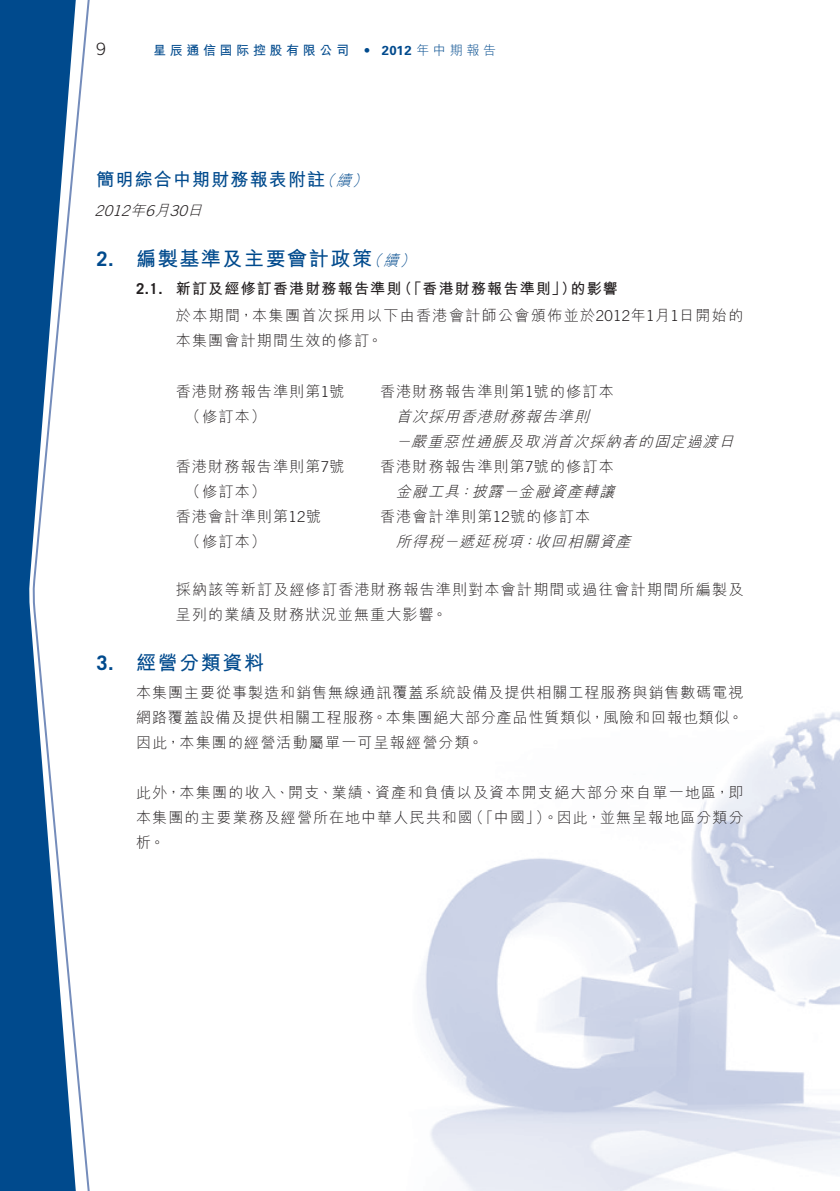
<style>
.page{position:relative;width:840px;height:1191px;background:#fff}
.page>*{position:absolute;margin:0;border:0;box-sizing:border-box;transform-origin:0 0}
.Heading_2{font:700 20px "M Hei HK";letter-spacing:.08em;color:#004a8d}
.Heading_2-2{font:700 20px "Trade Gothic LT Std";color:#004a8d}
.Heading_1{font:700 18px "M Hei HK";letter-spacing:.065em;color:#004a8d}
.t1{font:300 17px "Trade Gothic LT Std";color:#231f20}
.Body_Text{font:300 15px/25px "M Hei HK";letter-spacing:.08em;color:#231f20}
.Body_Text-2{font:italic 300 15px "M Hei HK";color:#231f20}
.Heading_3{font:700 15px "M Hei HK";letter-spacing:.08em;color:#231f20}
.Body_Text-3{font:italic 300 15px "Trade Gothic LT Std";color:#231f20}
.Heading_3-2{font:700 15px "Trade Gothic LT Std";color:#231f20}
.Heading_1-2{font:italic 300 15px "M Hei HK";color:#004a8d}
.Heading_2-3{font:italic 300 15px "M Hei HK";color:#004a8d}
.t2{font:700 13px "M Hei HK";letter-spacing:.28em;color:#004a8d}
.t3{font:300 13px "M Hei HK";letter-spacing:.28em;color:#004a8d}
.t4{font:700 13px "Univers LT Std";color:#004a8d}
.s1{font-family:"M Hei HKS"}
.s2{font-family:"Univers LT Std";font-weight:700}
.s3{font-family:"Trade Gothic LT Std"}
.s4{font-style:italic}
</style>
<div class="page">
<img style="left:422px;top:712px;width:417px;height:479px">
<svg style="left:0;top:0;width:90px;height:1191px"></svg>
<p class="t1" style="left:96px;top:39px;width:11px">9</p>
<p class="t2" style="left:153px;top:41px;width:197px">星辰通信<span class="s1">國際</span>控股有限公司</p>
<p class="t4" style="left:364px;top:43px;width:6px">•</p>
<p class="t3" style="left:381px;top:44px;width:116px"><span class="s2">2012</span>年中期報告</p>
<p class="Heading_1" style="left:96px;top:166px;width:230px">簡明綜合中期財務報表附註</p>
<p class="Body_Text-2" style="left:187px;top:203px;width:20px">日</p>
<p class="Heading_1-2" style="left:336px;top:173px;width:20px">續</p>
<p class="Heading_1-2" style="left:319px;top:173px;width:20px">（</p>
<p class="Heading_1-2" style="left:352px;top:173px;width:20px">(</p>
<p class="Body_Text-2" style="left:130px;top:203px;width:20px">年</p>
<p class="Body_Text-2" style="left:145px;top:203px;width:29px">月<span class="s3">6</span></p>
<p class="Body_Text-3" style="left:95px;top:201px;width:41px">2012</p>
<p class="Body_Text-3" style="left:169px;top:201px;width:23px">30</p>
<p class="Heading_2-2" style="left:96px;top:246px;width:19px">2.</p>
<p class="Heading_2-2" style="left:96px;top:650px;width:19px">3.</p>
<p class="Heading_2" style="left:136px;top:244px;width:237px">編製基準及主要會計政策</p>
<p class="Heading_2-3" style="left:366px;top:253px;width:37px">（續</p>
<p class="Heading_2-3" style="left:399px;top:253px;width:20px">(</p>
<p class="Heading_3-2" style="left:136px;top:279px;width:28px">2.1.</p>
<p class="Heading_3" style="left:176px;top:277px;width:227px">新訂及經修訂香港財務報告準則</p>
<p class="Heading_3" style="left:397px;top:277px;width:180px">（「香港財務報告準則」）</p>
<p class="Heading_3" style="left:570px;top:277px;width:49px">的影響</p>
<p class="Body_Text" style="left:176px;top:303px;width:568px">於本期間，本集團首次採用以下由香港會計師公會頒佈並於<span class="s3">2012</span>年 月<span class="s3">1 1</span>日開始的本集團會計期間生效的修訂。</p>
<p class="Body_Text" style="left:185px;top:378px;width:161px;text-indent:-10px">香港財務報告準則第 號<span class="s3">1</span>（修訂本(</p>
<p class="Body_Text" style="left:380px;top:378px;width:235px">香港財務報告準則第<span class="s3">1</span>號的修訂本</p>
<p class="Body_Text-2" style="left:395px;top:408px;width:198px">首次採用香港財務報告準則</p>
<p class="Body_Text-2" style="left:411px;top:433px;width:328px">嚴重惡性通脹及取消首次採納者的固定過渡日</p>
<p class="Body_Text" style="left:185px;top:453px;width:161px;text-indent:-10px">香港財務報告準則第 號<span class="s3">7</span>（修訂本(</p>
<p class="Body_Text" style="left:518px;top:453px;width:101px;text-indent:-138px">香港財務報告準則第<span class="s3">7</span>號的修訂本<span class="s4">金融資產轉讓</span></p>
<p class="Body_Text-2" style="left:471px;top:483px;width:37px">披露</p>
<p class="Body_Text-2" style="left:395px;top:483px;width:69px">金融工具</p>
<p class="Body_Text-2" style="left:457px;top:483px;width:20px">：</p>
<p class="Body_Text" style="left:185px;top:503px;width:137px;text-indent:-10px">香港會計準則第<span class="s3">12</span>號（修訂本(</p>
<p class="Body_Text" style="left:534px;top:503px;width:101px;text-indent:-154px">香港會計準則第<span class="s3">12</span>號的修訂本<br><span class="s4">收回相關資產</span></p>
<p class="Body_Text-2" style="left:395px;top:533px;width:53px">所得稅</p>
<p class="Body_Text" style="left:176px;top:576px;width:568px">採納該等新訂及經修訂香港財務報告準則對本會計期間或過往會計期間所編製及呈列的業績及財務狀況並無重大影響。</p>
<p class="Heading_2" style="left:136px;top:648px;width:129px">經營分類資料</p>
<p class="Body_Text-2" style="left:458px;top:533px;width:69px">遞延稅項</p>
<p class="Body_Text-2" style="left:521px;top:533px;width:20px">：</p>
<p class="Body_Text" style="left:136px;top:679px;width:608px;text-align:justify">本集團主要從事製造和銷售無線通訊覆蓋系統設備及提供相關工程服務與銷售數碼電視網路覆蓋設備及提供相關工程服務。本集團絕大部分產品性質類似，風險和回報也類似。因此，本集團的經營活動屬單一可呈報經營分類。</p>
<p class="Body_Text" style="left:136px;top:779px;width:608px;text-align:right">此外，本集團的收入、開支、業績、資產和負債以及資本開支絕大部分來自單一地區，即（「中國」）。因此，並無呈報地區分類分</p>
<p class="Body_Text" style="left:136px;top:804px;width:338px">本集團的主要業務及經營所在地中華人民共和國析。</p>
</div>
